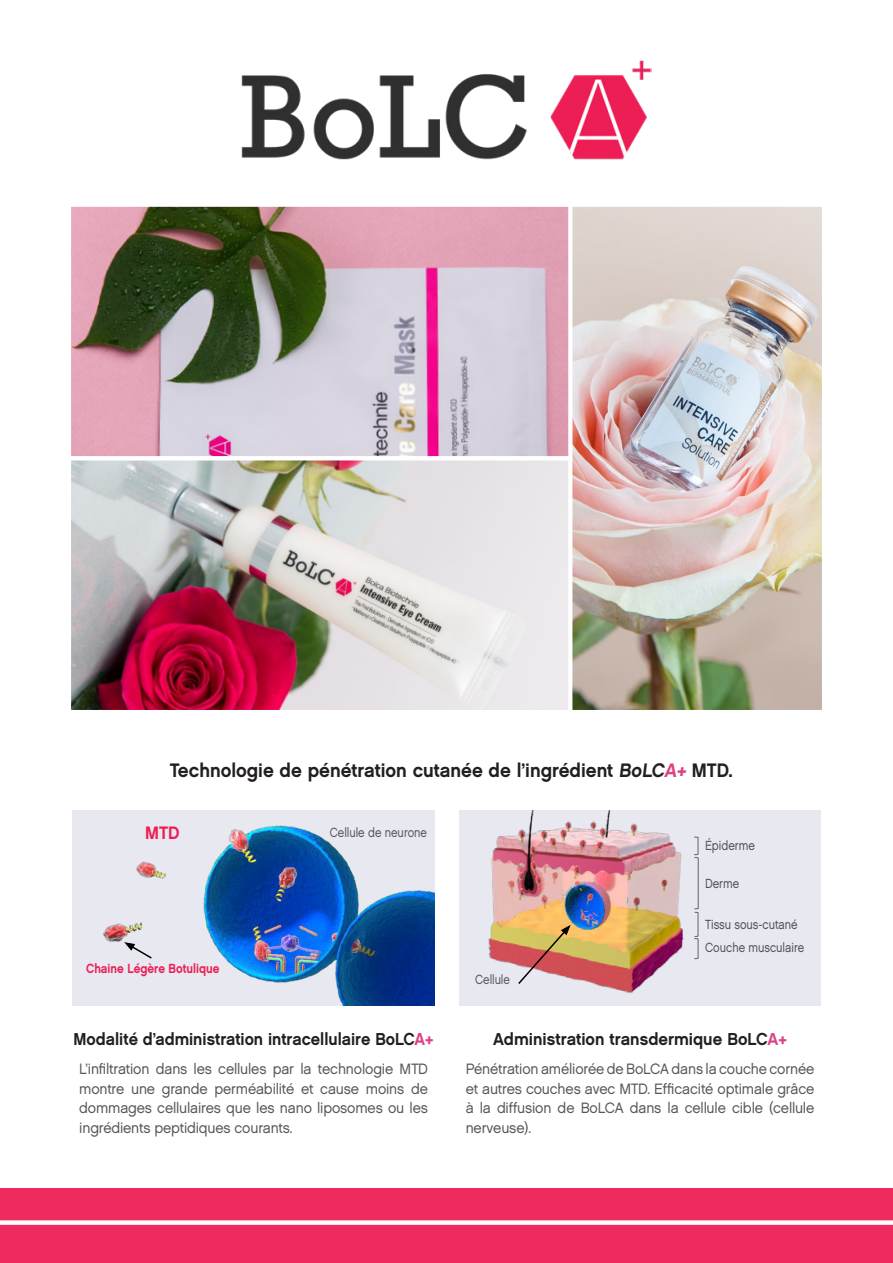
<style>
.page{position:relative;width:893px;height:1263px;background:#fff}
.page>*{position:absolute;margin:0;border:0;box-sizing:border-box;transform-origin:0 0}
.t1{font:19.5px "Chalet New York Nineteen Sixty";color:#231f20;scale:.95 1}
.t2{font:18px "Chalet New York Nineteen Sixty";color:#ed1e55;scale:.95 1}
.t3{font:17.25px "Chalet New York Nineteen Sixty";color:#231f20;scale:.93 1}
.t4{font:17.25px "Chalet New York Nineteen Sixty";color:#231f20;scale:.95 1}
.t5{font:15px/19.5px "Chalet London Nineteen Sixty";letter-spacing:-.01em;color:#57585a;text-align:justify;scale:.94 1}
.t6{font:13.2px "Chalet London Nineteen Sixty";color:#57585a;scale:.84 1}
.t7{font:13.2px "Chalet New York Nineteen Sixty";color:#ed1e55;scale:.87 1}
.s1{color:#dd4083}
</style>
<div class="page">
<div style="left:459px;top:811px;width:361px;height:194px;background:#e8e8f0"></div>
<img style="left:488px;top:811px;width:208px;height:182px">
<svg style="left:693px;top:836px;width:6px;height:123px"></svg>
<div style="left:73px;top:811px;width:361px;height:194px;background:#e8e8f0"></div>
<img style="left:103px;top:825px;width:331px;height:180px">
<svg style="left:517px;top:925px;width:54px;height:60px"></svg>
<svg style="left:124px;top:942px;width:29px;height:18px"></svg>
<img style="left:72px;top:208px;width:496px;height:501px">
<div style="left:67px;top:203px;width:511px;height:257px;border:4px solid #fff"></div>
<div style="left:67px;top:456px;width:511px;height:258px;border:4px solid #fff"></div>
<img style="left:573px;top:208px;width:248px;height:501px">
<div style="left:568px;top:203px;width:258px;height:511px;border:4px solid #fff"></div>
<img style="left:242px;top:60px;width:409px;height:100px">
<div style="left:0;top:1188px;width:893px;height:75px;background:#ee2a5f"></div>
<div style="left:0;top:1220px;width:893px;height:5px;background:#fff"></div>
<p class="t1" style="left:170px;top:758px;width:594px">Technologie de pénétration cutanée de l’ingrédient BoLC<span class="s1">A+</span> MTD.</p>
<p class="t2" style="left:145px;top:821px;width:38px">MTD</p>
<p class="t7" style="left:86px;top:960px;width:155px">Chaine Légère Botulique</p>
<p class="t6" style="left:330px;top:824px;width:117px">Cellule de neurone</p>
<p class="t3" style="left:73px;top:1028px;width:389px">Modalité d’administration intracellulaire BoLC<span class="s1">A+</span></p>
<p class="t5" style="left:79px;top:1059px;width:372px">L’infiltration dans les cellules par la technologie MTD montre une grande perméabilité et cause moins de dommages cellulaires que les nano liposomes ou les ingrédients peptidiques courants.</p>
<p class="t6" style="left:475px;top:971px;width:43px">Cellule</p>
<p class="t6" style="left:705px;top:838px;width:61px">Épiderme</p>
<p class="t6" style="left:705px;top:875px;width:42px">Derme</p>
<p class="t6" style="left:705px;top:917px;width:112px">Tissu sous-cutané</p>
<p class="t6" style="left:705px;top:940px;width:119px">Couche musculaire</p>
<p class="t4" style="left:493px;top:1028px;width:311px">Administration transdermique BoLC<span class="s1">A+</span></p>
<p class="t5" style="left:466px;top:1059px;width:372px">Pénétration améliorée de BoLCA dans la couche cornée et autres couches avec MTD. Efficacité optimale grâce à la diffusion de BoLCA dans la cellule cible (cellule nerveuse).</p>
</div>
